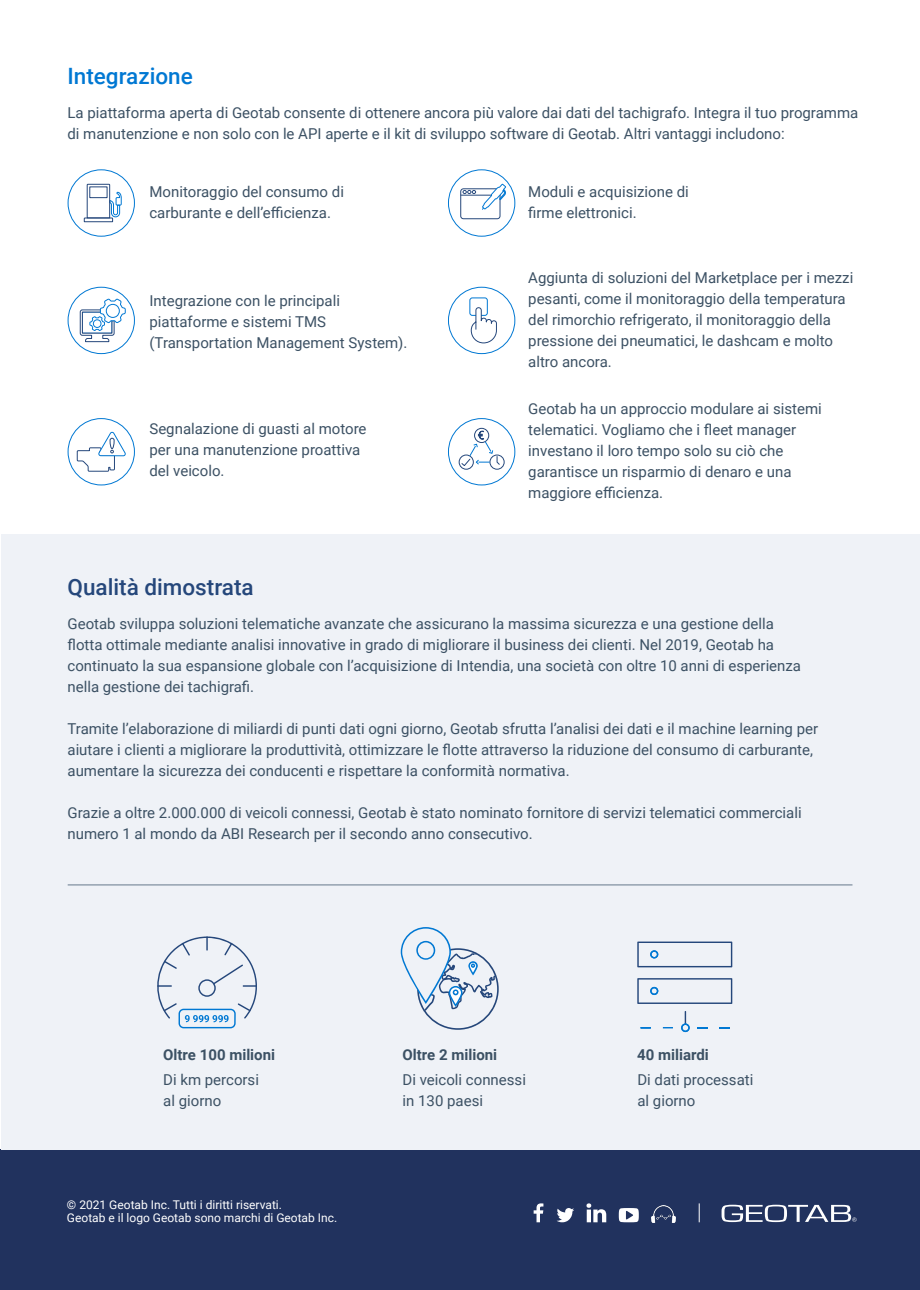
<style>
.page{position:relative;width:920px;height:1290px;background:#fff}
.page>*{position:absolute;margin:0;border:0;box-sizing:border-box;transform-origin:0 0}
.Heading_2__H2{font:500 22.5px "Roboto";color:#25477b}
.Heading_2__H2-2{font:500 22.5px "Roboto";color:#0078d3}
.Body_Copy__P{font:15px/21px "Roboto";color:#3c5164}
.Body_Copy__P-2{font:700 15px "Roboto";color:#3c5164}
.Header_3__H3{font:12px/13.5px "Roboto";color:#fff}
</style>
<div class="page">
<div style="left:0;top:1150px;width:920px;height:140px;background:#21325e"></div>
<svg style="left:699px;top:1203px;width:1px;height:19px"></svg>
<svg style="left:534px;top:1203px;width:9px;height:19px"></svg>
<svg style="left:586px;top:1203px;width:20px;height:19px"></svg>
<svg style="left:557px;top:1208px;width:17px;height:14px"></svg>
<svg style="left:619px;top:1208px;width:20px;height:14px"></svg>
<img style="left:651px;top:1206px;width:24px;height:16px">
<svg style="left:722px;top:1205px;width:134px;height:17px"></svg>
<div style="left:68px;top:169px;width:67px;height:68px;border:1px solid #0078d3;border-radius:50%"></div>
<svg style="left:84px;top:184px;width:38px;height:38px"></svg>
<div style="left:68px;top:287px;width:67px;height:67px;border:1px solid #0078d3;border-radius:50%"></div>
<svg style="left:80px;top:298px;width:46px;height:44px"></svg>
<div style="left:68px;top:418px;width:67px;height:67px;border:1px solid #0078d3;border-radius:50%"></div>
<svg style="left:77px;top:432px;width:49px;height:40px"></svg>
<div style="left:110px;top:438px;width:4px;height:11px;border:1px solid #25477b;border-radius:2px"></div>
<div style="left:448px;top:169px;width:67px;height:68px;border:1px solid #0078d3;border-radius:50%"></div>
<div style="left:460px;top:188px;width:40px;height:31px;border:1px solid #25477b;border-radius:3px"></div>
<hr style="left:461px;top:195px;width:39px;height:1px;background:#25477b">
<svg style="left:463px;top:190px;width:13px;height:4px"></svg>
<svg style="left:482px;top:183px;width:24px;height:27px"></svg>
<div style="left:448px;top:287px;width:67px;height:67px;border:1px solid #0078d3;border-radius:50%"></div>
<div style="left:470px;top:298px;width:18px;height:18px;background:#fff;border:1px solid #0078d3;border-radius:2px"></div>
<svg style="left:471px;top:307px;width:26px;height:36px"></svg>
<div style="left:2px;top:534px;width:918px;height:616px;background:#eff2f7"></div>
<svg style="left:157px;top:936px;width:100px;height:92px"></svg>
<svg style="left:401px;top:927px;width:98px;height:103px"></svg>
<svg style="left:637px;top:978px;width:95px;height:26px"></svg>
<svg style="left:637px;top:941px;width:95px;height:26px"></svg>
<svg style="left:681px;top:1011px;width:9px;height:21px"></svg>
<hr style="left:68px;top:885px;width:784px;height:1px;background:#66788c">
<div style="left:448px;top:418px;width:67px;height:67px;border:1px solid #0078d3;border-radius:50%"></div>
<div style="left:474px;top:428px;width:15px;height:15px;border:1px solid #25477b;border-radius:50%"></div>
<div style="left:459px;top:455px;width:15px;height:14px;border:1px solid #25477b;border-radius:50%"></div>
<div style="left:490px;top:455px;width:14px;height:14px;border:1px solid #25477b;border-radius:50%"></div>
<svg style="left:461px;top:431px;width:39px;height:35px"></svg>
<h2 class="Heading_2__H2-2" style="left:68px;top:61px;width:127px">Integrazione</h2>
<p class="Body_Copy__P" style="left:68px;top:102px;width:792px">La piattaforma aperta di Geotab consente di ottenere ancora più valore dai dati del tachigrafo. Integra il tuo programma di manutenzione e non solo con le API aperte e il kit di sviluppo software di Geotab. Altri vantaggi includono:</p>
<p class="Body_Copy__P" style="left:149px;top:181px;width:196px">Monitoraggio del consumo di carburante e dell’efficienza.</p>
<p class="Body_Copy__P" style="left:528px;top:181px;width:162px">Moduli e acquisizione di firme elettronici.</p>
<p class="Body_Copy__P" style="left:149px;top:289px;width:260px">Integrazione con le principali piattaforme e sistemi TMS (Transportation Management System).</p>
<p class="Body_Copy__P" style="left:149px;top:417px;width:219px">Segnalazione di guasti al motore per una manutenzione proattiva del veicolo.</p>
<p class="Body_Copy__P" style="left:528px;top:266px;width:327px">Aggiunta di soluzioni del Marketplace per i mezzi pesanti, come il monitoraggio della temperatura del rimorchio refrigerato, il monitoraggio della pressione dei pneumatici, le dashcam e molto altro ancora.</p>
<p class="Body_Copy__P" style="left:528px;top:398px;width:295px">Geotab ha un approccio modulare ai sistemi telematici. Vogliamo che i fleet manager investano il loro tempo solo su ciò che garantisce un risparmio di denaro e una maggiore efficienza.</p>
<h2 class="Heading_2__H2" style="left:68px;top:571px;width:188px">Qualità dimostrata</h2>
<p class="Body_Copy__P" style="left:68px;top:612px;width:735px">Geotab sviluppa soluzioni telematiche avanzate che assicurano la massima sicurezza e una gestione della flotta ottimale mediante analisi innovative in grado di migliorare il business dei clienti. Nel 2019, Geotab ha continuato la sua espansione globale con l’acquisizione di Intendia, una società con oltre 10 anni di esperienza nella gestione dei tachigrafi.</p>
<p class="Body_Copy__P" style="left:68px;top:717px;width:752px">Tramite l’elaborazione di miliardi di punti dati ogni giorno, Geotab sfrutta l’analisi dei dati e il machine learning per aiutare i clienti a migliorare la produttività, ottimizzare le flotte attraverso la riduzione del consumo di carburante, aumentare la sicurezza dei conducenti e rispettare la conformità normativa.</p>
<p class="Body_Copy__P" style="left:68px;top:801px;width:736px">Grazie a oltre 2.000.000 di veicoli connessi, Geotab è stato nominato fornitore di servizi telematici commerciali numero 1 al mondo da ABI Research per il secondo anno consecutivo.</p>
<p class="Body_Copy__P-2" style="left:163px;top:1044px;width:113px">Oltre 100 milioni</p>
<p class="Body_Copy__P" style="left:163px;top:1068px;width:97px">Di km percorsi al giorno</p>
<h3 class="Header_3__H3" style="left:67px;top:1197px;width:272px">© 2021 Geotab Inc. Tutti i diritti riservati.<br>Geotab e il logo Geotab sono marchi di Geotab Inc.</h3>
<p class="Body_Copy__P-2" style="left:403px;top:1044px;width:96px">Oltre 2 milioni</p>
<p class="Body_Copy__P" style="left:403px;top:1068px;width:125px">Di veicoli connessi in 130 paesi</p>
<p class="Body_Copy__P-2" style="left:637px;top:1044px;width:73px">40 miliardi</p>
<p class="Body_Copy__P" style="left:637px;top:1068px;width:117px">Di dati processati al giorno</p>
</div>
